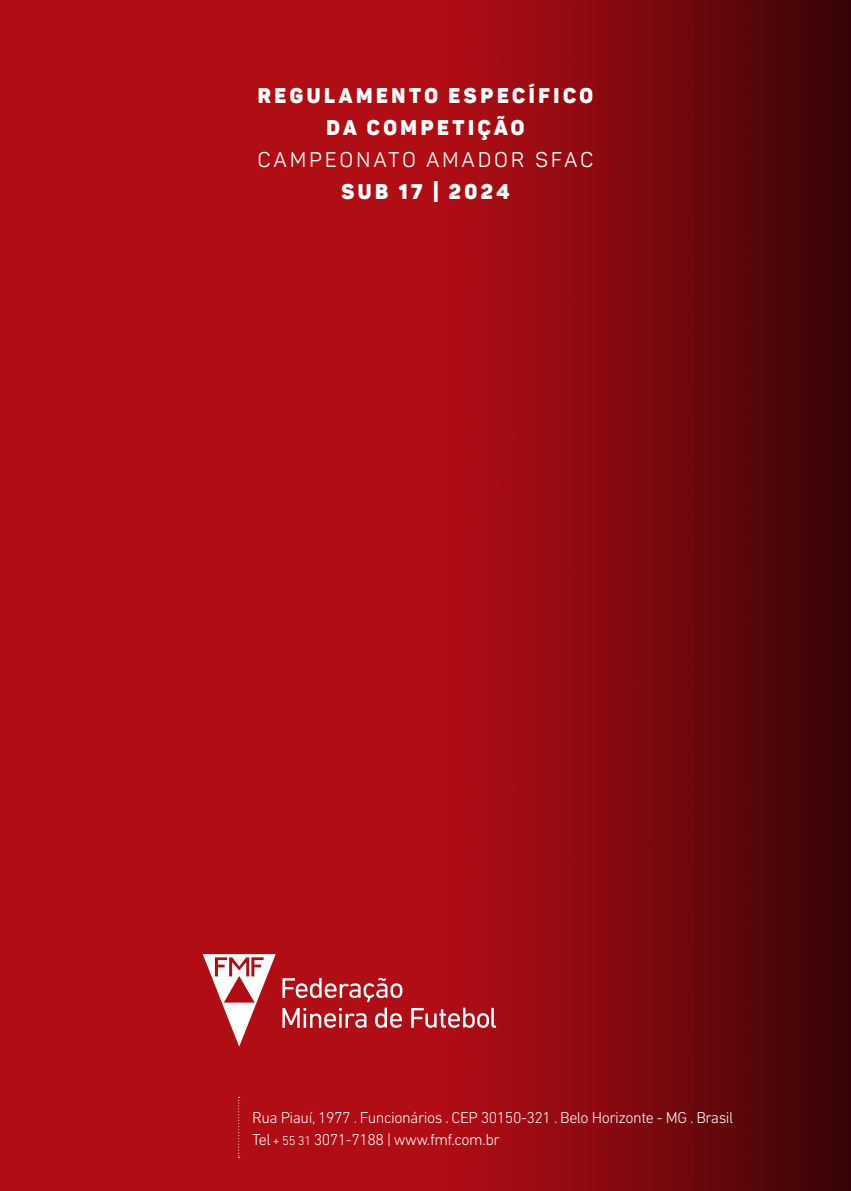
<style>
.page{position:relative;width:851px;height:1191px;background:#fff}
.page>*{position:absolute;margin:0;border:0;box-sizing:border-box;transform-origin:0 0}
.t1{font:900 21px "Panton";letter-spacing:.18em;color:#fff;scale:.95 1}
.t2{font:21px "Panton";letter-spacing:.17em;color:#fff;scale:.95 1}
.t3{font:300 16px "DIN Next LT Pro";letter-spacing:-.03em;color:#fff}
.s1{font-size:13px}
</style>
<div class="page">
<div style="left:0;top:0;width:850px;height:1191px;background:#b00d15"></div>
<img style="left:442px;top:0;width:408px;height:1191px">
<svg style="left:238px;top:1096px;width:2px;height:62px"></svg>
<svg style="left:411px;top:1007px;width:85px;height:20px"></svg>
<svg style="left:202px;top:954px;width:200px;height:93px"></svg>
<p class="t1" style="left:258px;top:82px;width:354px">REGULAMENTO ESPECÍFICO</p>
<p class="t1" style="left:326px;top:114px;width:210px">DA COMPETIÇÃO</p>
<p class="t2" style="left:258px;top:147px;width:354px">CAMPEONATO AMADOR SFAC</p>
<p class="t1" style="left:341px;top:178px;width:179px">SUB 17 | 2024</p>
<p class="t3" style="left:252px;top:1108px;width:483px">Rua Piauí, 1977 . Funcionários . CEP 30150-321 . Belo Horizonte - MG . Brasil</p>
<p class="t3" style="left:252px;top:1130px;width:249px">Tel <span class="s1">+ 55 31</span> 3071-7188 | www.fmf.com.br</p>
</div>
